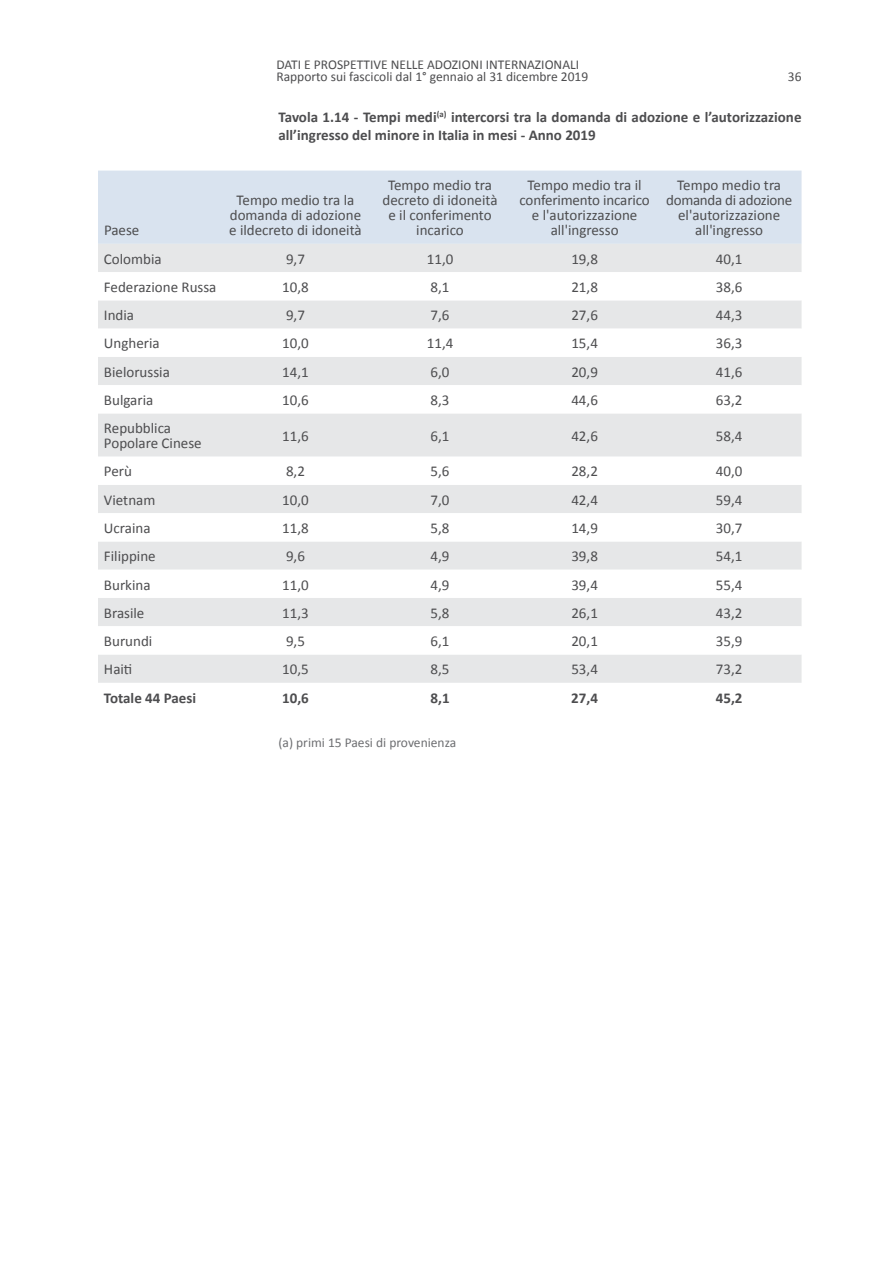
<style>
.page{position:relative;width:893px;height:1263px;background:#fff}
.page>*{position:absolute;margin:0;border:0;box-sizing:border-box;transform-origin:0 0}
.t1{font:15px/15px "Calibri";color:#4d4d4f;text-align:center}
.t2{font:700 15px/18px "Calibri";color:#4d4d4f}
.t3{font:13.5px/12px "Calibri";color:#4d4d4f}
.t4{font:13.5px "Calibri";color:#6d6e71}
</style>
<div class="page">
<div style="left:98px;top:171px;width:703px;height:73px;background:#d9e3ef"></div>
<div style="left:98px;top:244px;width:703px;height:439px;background:#e6e7e8"></div>
<svg style="left:98px;top:272px;width:703px;height:382px"></svg>
<p class="t1" style="left:104px;top:222px;width:37px">Paese</p>
<p class="t3" style="left:276px;top:58px;width:313px">DATI E PROSPETTIVE NELLE ADOZIONI INTERNAZIONALI<br>Rapporto sui fascicoli dal 1° gennaio al 31 dicembre 2019</p>
<p class="t2" style="left:279px;top:108px;width:525px">Tavola 1.14 - Tempi medi<sup>(a)</sup> intercorsi tra la domanda di adozione e l’autorizzazione all’ingresso del minore in Italia in mesi - Anno 2019</p>
<p class="t3" style="left:788px;top:70px;width:15px">36</p>
<p class="t1" style="left:229px;top:192px;width:134px">Tempo medio tra la domanda di adozione e ildecreto di idoneità</p>
<p class="t1" style="left:383px;top:177px;width:117px">Tempo medio tra decreto di idoneità e il conferimento incarico</p>
<p class="t1" style="left:520px;top:177px;width:132px">Tempo medio tra il conferimento incarico e l'autorizzazione all'ingresso</p>
<p class="t1" style="left:666px;top:177px;width:127px">Tempo medio tra domanda di adozione el'autorizzazione all'ingresso</p>
<p class="t1" style="left:104px;top:250px;width:59px">Colombia</p>
<p class="t1" style="left:286px;top:250px;width:20px">9,7</p>
<p class="t1" style="left:427px;top:250px;width:28px">11,0</p>
<p class="t1" style="left:571px;top:250px;width:28px">19,8</p>
<p class="t1" style="left:716px;top:250px;width:28px">40,1</p>
<p class="t1" style="left:104px;top:279px;width:114px">Federazione Russa</p>
<p class="t1" style="left:282px;top:279px;width:28px">10,8</p>
<p class="t1" style="left:431px;top:279px;width:20px">8,1</p>
<p class="t1" style="left:571px;top:279px;width:28px">21,8</p>
<p class="t1" style="left:716px;top:279px;width:28px">38,6</p>
<p class="t1" style="left:104px;top:307px;width:32px">India</p>
<p class="t1" style="left:286px;top:307px;width:20px">9,7</p>
<p class="t1" style="left:431px;top:307px;width:20px">7,6</p>
<p class="t1" style="left:571px;top:307px;width:28px">27,6</p>
<p class="t1" style="left:716px;top:307px;width:28px">44,3</p>
<p class="t1" style="left:104px;top:335px;width:57px">Ungheria</p>
<p class="t1" style="left:282px;top:335px;width:28px">10,0</p>
<p class="t1" style="left:427px;top:335px;width:28px">11,4</p>
<p class="t1" style="left:571px;top:335px;width:28px">15,4</p>
<p class="t1" style="left:716px;top:335px;width:28px">36,3</p>
<p class="t1" style="left:104px;top:363px;width:67px">Bielorussia</p>
<p class="t1" style="left:282px;top:363px;width:28px">14,1</p>
<p class="t1" style="left:431px;top:363px;width:20px">6,0</p>
<p class="t1" style="left:571px;top:363px;width:28px">20,9</p>
<p class="t1" style="left:716px;top:363px;width:28px">41,6</p>
<p class="t1" style="left:104px;top:392px;width:51px">Bulgaria</p>
<p class="t1" style="left:282px;top:392px;width:28px">10,6</p>
<p class="t1" style="left:431px;top:392px;width:20px">8,3</p>
<p class="t1" style="left:571px;top:392px;width:28px">44,6</p>
<p class="t1" style="left:716px;top:392px;width:28px">63,2</p>
<p class="t1" style="left:104px;top:420px;width:99px;text-align:left">Repubblica<br>Popolare Cinese</p>
<p class="t1" style="left:282px;top:427px;width:28px">11,6</p>
<p class="t1" style="left:431px;top:427px;width:20px">6,1</p>
<p class="t1" style="left:571px;top:427px;width:28px">42,6</p>
<p class="t1" style="left:716px;top:427px;width:28px">58,4</p>
<p class="t1" style="left:104px;top:463px;width:30px">Perù</p>
<p class="t1" style="left:286px;top:463px;width:20px">8,2</p>
<p class="t1" style="left:431px;top:463px;width:20px">5,6</p>
<p class="t1" style="left:571px;top:463px;width:28px">28,2</p>
<p class="t1" style="left:716px;top:463px;width:28px">40,0</p>
<p class="t1" style="left:104px;top:491px;width:53px">Vietnam</p>
<p class="t1" style="left:282px;top:491px;width:28px">10,0</p>
<p class="t1" style="left:431px;top:491px;width:20px">7,0</p>
<p class="t1" style="left:571px;top:491px;width:28px">42,4</p>
<p class="t1" style="left:716px;top:491px;width:28px">59,4</p>
<p class="t1" style="left:104px;top:520px;width:48px">Ucraina</p>
<p class="t1" style="left:282px;top:520px;width:28px">11,8</p>
<p class="t1" style="left:431px;top:520px;width:20px">5,8</p>
<p class="t1" style="left:571px;top:520px;width:28px">14,9</p>
<p class="t1" style="left:716px;top:520px;width:28px">30,7</p>
<p class="t1" style="left:104px;top:548px;width:53px">Filippine</p>
<p class="t1" style="left:286px;top:548px;width:20px">9,6</p>
<p class="t1" style="left:431px;top:548px;width:20px">4,9</p>
<p class="t1" style="left:571px;top:548px;width:28px">39,8</p>
<p class="t1" style="left:716px;top:548px;width:28px">54,1</p>
<p class="t1" style="left:104px;top:576px;width:48px">Burkina</p>
<p class="t1" style="left:282px;top:576px;width:28px">11,0</p>
<p class="t1" style="left:431px;top:576px;width:20px">4,9</p>
<p class="t1" style="left:571px;top:576px;width:28px">39,4</p>
<p class="t1" style="left:716px;top:576px;width:28px">55,4</p>
<p class="t1" style="left:104px;top:605px;width:42px">Brasile</p>
<p class="t1" style="left:282px;top:605px;width:28px">11,3</p>
<p class="t1" style="left:431px;top:605px;width:20px">5,8</p>
<p class="t1" style="left:571px;top:605px;width:28px">26,1</p>
<p class="t1" style="left:716px;top:605px;width:28px">43,2</p>
<p class="t1" style="left:104px;top:633px;width:50px">Burundi</p>
<p class="t1" style="left:286px;top:633px;width:20px">9,5</p>
<p class="t1" style="left:431px;top:633px;width:20px">6,1</p>
<p class="t1" style="left:571px;top:633px;width:28px">20,1</p>
<p class="t1" style="left:716px;top:633px;width:28px">35,9</p>
<p class="t1" style="left:104px;top:661px;width:30px">Haiti</p>
<p class="t1" style="left:282px;top:661px;width:28px">10,5</p>
<p class="t1" style="left:431px;top:661px;width:20px">8,5</p>
<p class="t1" style="left:571px;top:661px;width:28px">53,4</p>
<p class="t1" style="left:716px;top:661px;width:28px">73,2</p>
<p class="t2" style="left:104px;top:688px;width:94px">Totale 44 Paesi</p>
<p class="t2" style="left:282px;top:688px;width:28px">10,6</p>
<p class="t2" style="left:431px;top:688px;width:21px">8,1</p>
<p class="t2" style="left:571px;top:688px;width:28px">27,4</p>
<p class="t2" style="left:716px;top:688px;width:28px">45,2</p>
<p class="t4" style="left:279px;top:734px;width:179px">(a) primi 15 Paesi di provenienza</p>
</div>
